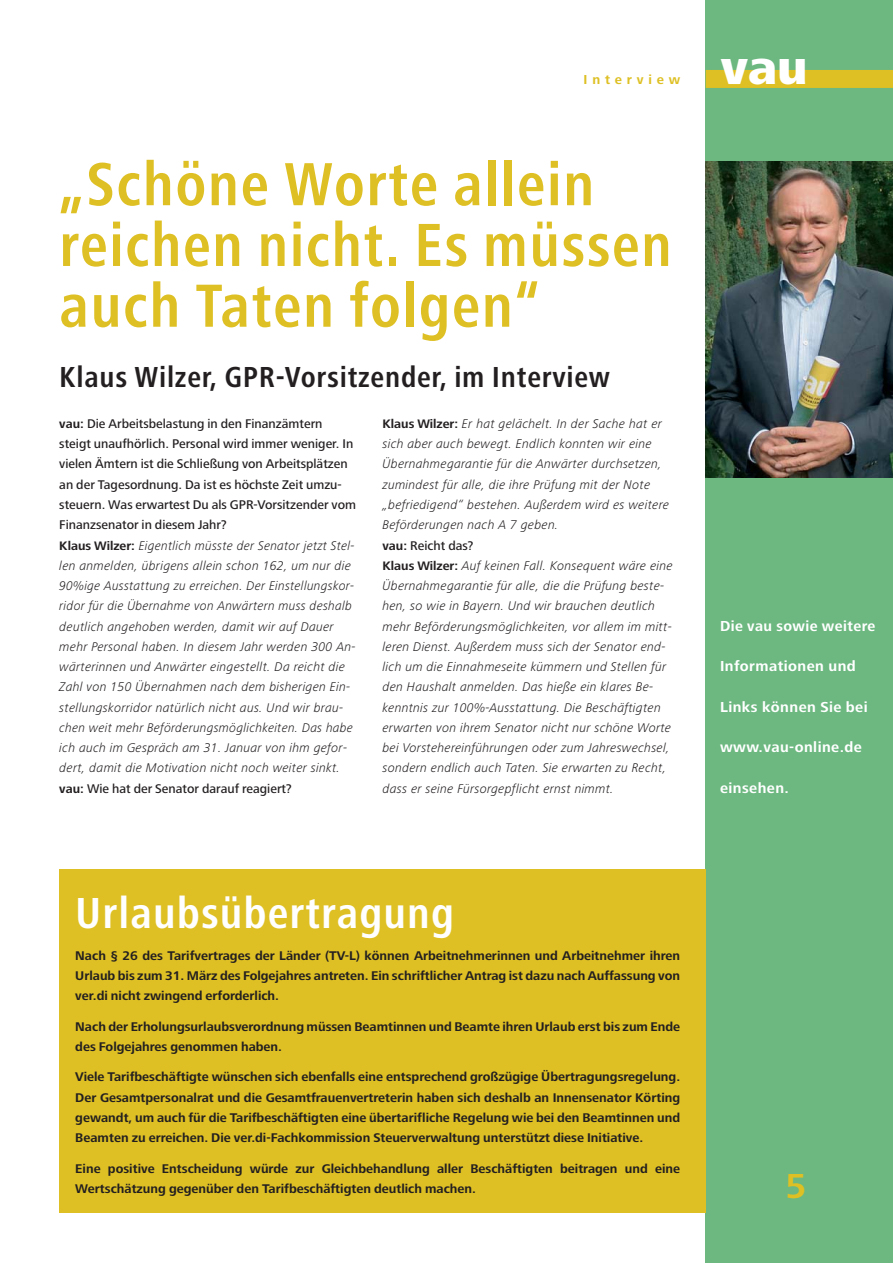
<style>
.page{position:relative;width:893px;height:1263px;background:#fff}
.page>*{position:absolute;margin:0;border:0;box-sizing:border-box;transform-origin:0 0}
.t1{font:700 condensed 63px/60.8px "Frutiger Next LT";letter-spacing:.025em;color:#dec024}
.t2{font:800 49.5px "Frutiger Next LT";color:#fff}
.t3{font:700 condensed 45px "Frutiger Next LT";letter-spacing:.025em;color:#fff}
.t4{font:700 36px "Frutiger Next LT";color:#dec024}
.t5{font:700 condensed 30px "Frutiger Next LT";letter-spacing:.025em;color:#231f20}
.t6{font:700 15px "Frutiger Next LT";letter-spacing:.03em;color:#fff}
.t7{font:700 13.5px "Frutiger Next LT";letter-spacing:.355em;color:#dec024}
.t8{font:italic 300 13.05px/20.2px "Frutiger Next LT";letter-spacing:.015em;color:#231f20}
.t9{font:700 13.05px/20.2px "Frutiger Next LT";color:#231f20;text-align:justify}
.s1{font-weight:700;font-style:normal;font-size:12.75px}
.s2{font-weight:500;font-style:normal}
</style>
<div class="page">
<div style="left:706px;top:1px;width:187px;height:1262px;background:#6cb880"></div>
<div style="left:706px;top:70px;width:187px;height:18px;background:#dec024"></div>
<img style="left:706px;top:161px;width:187px;height:316px">
<div style="left:59px;top:869px;width:647px;height:343px;background:#dec024"></div>
<p class="t7" style="left:584px;top:74px;width:98px">Interview</p>
<h1 class="t1" style="left:59px;top:160px;width:614px">„Schöne Worte allein reichen nicht. Es müssen auch Taten folgen“</h1>
<h3 class="t5" style="left:59px;top:366px;width:552px">Klaus Wilzer, GPR-Vorsitzender, im Interview</h3>
<p class="t8" style="left:59px;top:415px;width:298px"><span class="s1">vau:</span> <span class="s2">Die Arbeitsbelastung in den Finanzämtern steigt unaufhörlich. Personal wird immer weniger. In vielen Ämtern ist die Schließung von Arbeitsplätzen an der Tagesordnung. Da ist es höchste Zeit umzu&shy;steuern. Was erwartest Du als GPR-Vorsitzender vom Finanzsenator in diesem Jahr?<br></span><span class="s1">Klaus Wilzer:</span> Eigentlich müsste der Senator jetzt Stel&shy;len anmelden, übrigens allein schon 162, um nur die 90%ige Ausstattung zu erreichen. Der Einstellungskor&shy;ridor für die Übernahme von Anwärtern muss deshalb deutlich angehoben werden, damit wir auf Dauer mehr Personal haben. In diesem Jahr werden 300 An&shy;wärterinnen und Anwärter eingestellt. Da reicht die Zahl von 150 Übernahmen nach dem bisherigen Ein&shy;stellungskorridor natürlich nicht aus. Und wir brau&shy;chen weit mehr Beförderungsmöglichkeiten. Das habe ich auch im Gespräch am 31. Januar von ihm gefor&shy;dert, damit die Motivation nicht noch weiter sinkt. <span class="s1">vau:</span> <span class="s2">Wie hat der Senator darauf reagiert?</span></p>
<p class="t8" style="left:382px;top:415px;width:292px"><span class="s1">Klaus Wilzer:</span> Er hat gelächelt. In der Sache hat er sich aber auch bewegt. Endlich konnten wir eine Übernahmegarantie für die Anwärter durchsetzen, zumindest für alle, die ihre Prüfung mit der Note „befriedigend“ bestehen. Außerdem wird es weitere Beförderungen nach A 7 geben.<br><span class="s1">vau:</span> <span class="s2">Reicht das?<br></span><span class="s1">Klaus Wilzer:</span> Auf keinen Fall. Konsequent wäre eine Übernahmegarantie für alle, die die Prüfung beste&shy;hen, so wie in Bayern. Und wir brauchen deutlich mehr Beförderungsmöglichkeiten, vor allem im mitt&shy;leren Dienst. Außerdem muss sich der Senator end&shy;lich um die Einnahmeseite kümmern und Stellen für den Haushalt anmelden. Das hieße ein klares Be&shy;kenntnis zur 100%-Ausstattung. Die Beschäftigten erwarten von ihrem Senator nicht nur schöne Worte bei Vorstehereinführungen oder zum Jahreswechsel, sondern endlich auch Taten. Sie erwarten zu Recht, dass er seine Fürsorgepflicht ernst nimmt.</p>
<h3 class="t3" style="left:75px;top:896px;width:380px">Urlaubsübertragung</h3>
<p class="t9" style="left:75px;top:947px;width:606px">Nach § 26 des Tarifvertrages der Länder (TV-L) können Arbeitnehmerinnen und Arbeitnehmer ihren Urlaub bis zum 31. März des Folgejahres antreten. Ein schriftlicher Antrag ist dazu nach Auffassung von ver.di nicht zwingend erforderlich.</p>
<p class="t9" style="left:75px;top:1018px;width:606px">Nach der Erholungsurlaubsverordnung müssen Beamtinnen und Beamte ihren Urlaub erst bis zum Ende des Folgejahres genommen haben.</p>
<p class="t9" style="left:75px;top:1068px;width:606px">Viele Tarifbeschäftigte wünschen sich ebenfalls eine entsprechend großzügige Übertragungsregelung.<br>Der Gesamtpersonalrat und die Gesamtfrauenvertreterin haben sich deshalb an Innensenator Körting gewandt, um auch für die Tarifbeschäftigten eine übertarifliche Regelung wie bei den Beamtinnen und Beamten zu erreichen. Die ver.di-Fachkommission Steuerverwaltung unterstützt diese Initiative.</p>
<p class="t9" style="left:75px;top:1159px;width:606px">Eine positive Entscheidung würde zur Gleichbehandlung aller Beschäftigten beitragen und eine<br>Wertschätzung gegenüber den Tarifbeschäftigten deutlich machen.</p>
<h2 class="t2" style="left:721px;top:48px;width:88px">vau</h2>
<p class="t6" style="left:720px;top:620px;width:157px">Die vau sowie weitere</p>
<p class="t6" style="left:720px;top:660px;width:137px">Informationen und</p>
<p class="t6" style="left:720px;top:701px;width:149px">Links können Sie bei</p>
<p class="t6" style="left:720px;top:741px;width:143px">www.vau-online.de</p>
<p class="t6" style="left:720px;top:782px;width:70px">einsehen.</p>
<h3 class="t4" style="left:785px;top:1172px;width:23px">5</h3>
</div>
